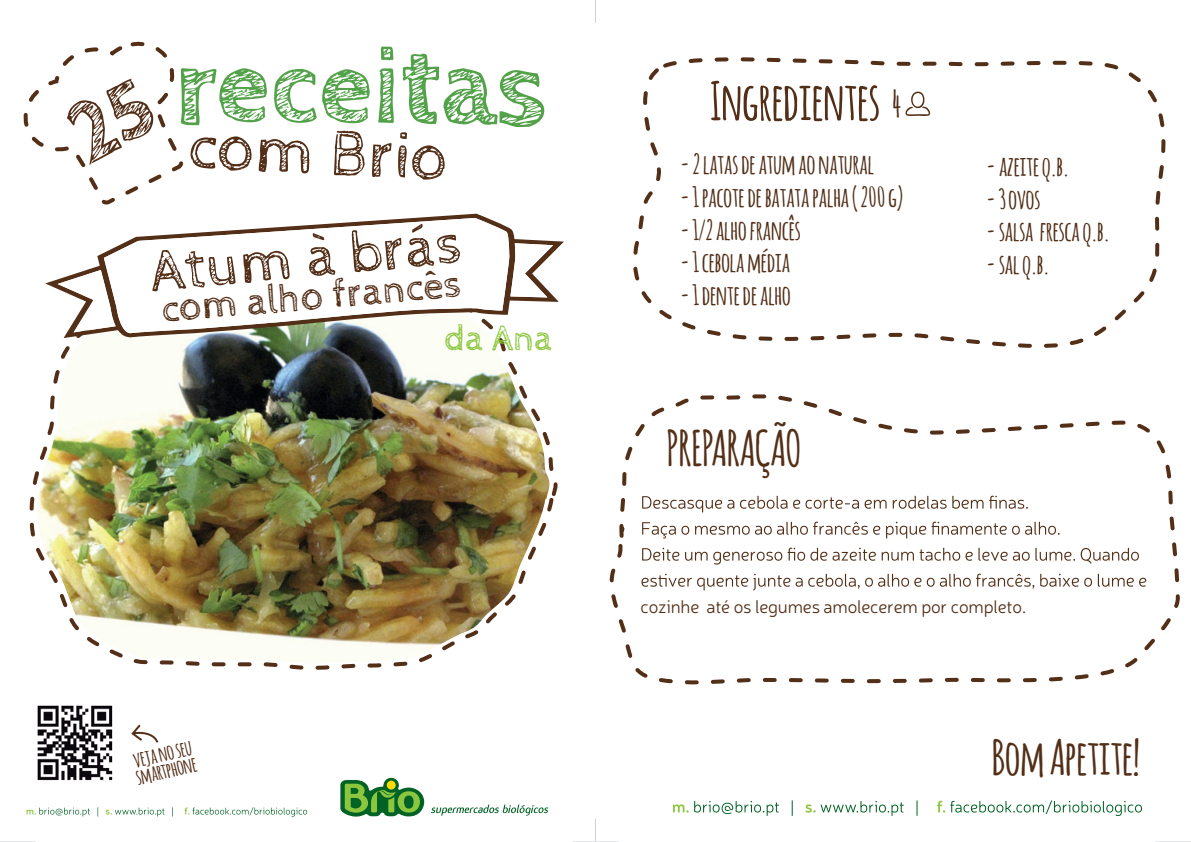
<style>
.page{position:relative;width:1191px;height:842px;background:#fff}
.page>*{position:absolute;margin:0;border:0;box-sizing:border-box;transform-origin:0 0}
.t1{font:700 110px "Cabin Sketch";color:#53a249}
.t2{font:66.6px "Cabin Sketch";color:#532f18}
.t3{font:59.8px "Cabin Sketch";color:#532f18}
.t4{font:700 52.4px "Amatic";color:#532f18}
.t5{font:700 48.2px "Amatic";color:#532f18}
.t6{font:40.2px "Cabin Sketch";color:#532f18}
.t7{font:36.8px "Cabin Sketch";color:#8bc63e}
.t8{font:700 27.2px "Amatic";color:#532f18}
.t9{font:700 21px/17px "Amatic";color:#532f18}
.t10{font:300 18px "Neris";letter-spacing:-.01em;color:#532f18}
.s1{font-size:36.8px}
</style>
<div class="page">
<hr style="left:0;top:841px;width:36px;height:1px;background:#d1d2d4">
<hr style="left:1155px;top:841px;width:36px;height:1px;background:#d1d2d4">
<hr style="left:572px;top:841px;width:46px;height:1px;background:#d1d2d4">
<svg style="left:27px;top:808px;width:63px;height:8px"></svg>
<svg style="left:106px;top:808px;width:58px;height:8px"></svg>
<svg style="left:185px;top:807px;width:122px;height:9px"></svg>
<svg style="left:340px;top:778px;width:84px;height:39px"></svg>
<svg style="left:431px;top:804px;width:117px;height:12px"></svg>
<img style="left:37px;top:705px;width:76px;height:76px">
<svg style="left:131px;top:725px;width:28px;height:18px"></svg>
<img style="left:36px;top:338px;width:514px;height:326px">
<svg style="left:45px;top:214px;width:519px;height:124px"></svg>
<svg style="left:104px;top:218px;width:405px;height:115px"></svg>
<svg style="left:510px;top:243px;width:43px;height:54px"></svg>
<svg style="left:58px;top:270px;width:58px;height:62px"></svg>
<svg style="left:595px;top:819px;width:1px;height:22px"></svg>
<svg style="left:595px;top:0;width:1px;height:23px"></svg>
<svg style="left:673px;top:804px;width:15px;height:8px"></svg>
<svg style="left:694px;top:801px;width:85px;height:15px"></svg>
<svg style="left:791px;top:800px;width:1px;height:16px"></svg>
<svg style="left:805px;top:801px;width:98px;height:15px"></svg>
<svg style="left:916px;top:800px;width:1px;height:16px"></svg>
<svg style="left:937px;top:800px;width:205px;height:16px"></svg>
<svg style="left:609px;top:394px;width:571px;height:291px"></svg>
<svg style="left:642px;top:496px;width:385px;height:16px"></svg>
<svg style="left:642px;top:522px;width:417px;height:16px"></svg>
<svg style="left:642px;top:548px;width:496px;height:16px"></svg>
<svg style="left:641px;top:574px;width:505px;height:16px"></svg>
<svg style="left:633px;top:57px;width:533px;height:291px"></svg>
<svg style="left:904px;top:90px;width:27px;height:27px"></svg>
<svg style="left:23px;top:41px;width:161px;height:164px"></svg>
<h1 class="t1" style="left:176px;top:22px;width:373px;rotate:1deg">receitas</h1>
<h2 class="t2" style="left:191px;top:109px;width:262px;rotate:3deg">com Brio</h2>
<h3 class="t3" style="left:147px;top:239px;width:315px;rotate:-5deg">Atum à brás</h3>
<h3 class="t6" style="left:160px;top:288px;width:303px;rotate:-5deg">com alho francês</h3>
<h3 class="t7" style="left:444px;top:318px;width:110px">da Ana</h3>
<p class="t9" style="left:131px;top:751px;width:63px;rotate:-13deg">veja no seu smartphone</p>
<h3 class="t4" style="left:710px;top:64px;width:193px">Ingredientes <span class="s1">4</span></h3>
<p class="t8" style="left:680px;top:145px;width:195px">- 2 latas de atum ao natural</p>
<p class="t8" style="left:680px;top:178px;width:224px">- 1 pacote de batata palha ( 200 g)</p>
<p class="t8" style="left:680px;top:210px;width:122px">- 1/2 alho francês</p>
<p class="t8" style="left:680px;top:243px;width:111px">- 1 cebola média</p>
<p class="t8" style="left:680px;top:275px;width:112px">- 1 dente de alho</p>
<h3 class="t5" style="left:667px;top:414px;width:136px">PREPARAÇÃO</h3>
<p class="t8" style="left:986px;top:147px;width:84px">- azeite q.b.</p>
<p class="t8" style="left:986px;top:179px;width:56px">- 3 ovos</p>
<p class="t8" style="left:986px;top:212px;width:125px">- salsa fresca q.b.</p>
<p class="t8" style="left:986px;top:244px;width:65px">- sal q.b.</p>
<p class="t10" style="left:640px;top:595px;width:387px">cozinhe até os legumes amolecerem por completo.</p>
<h3 class="t5" style="left:991px;top:723px;width:149px">Bom Apetite!</h3>
</div>
